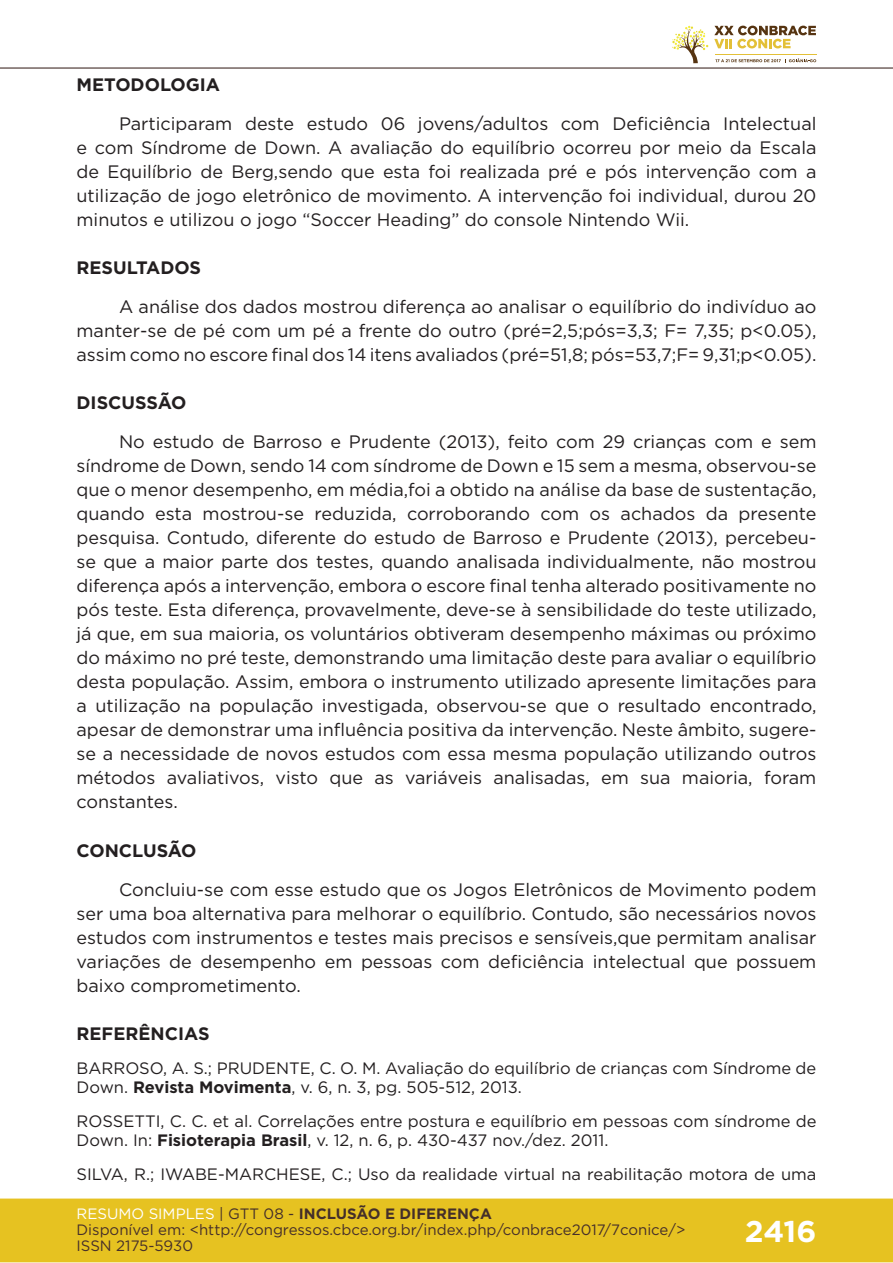
<style>
.page{position:relative;width:893px;height:1263px;background:#fff}
.page>*{position:absolute;margin:0;border:0;box-sizing:border-box;transform-origin:0 0}
.t1{font:700 30px "Gotham";color:#fff}
.t2{font:18px/24px "Gotham";color:#231f20;text-align:justify}
.t3{font:700 18px "Gotham";color:#231f20}
.t4{font:16.5px/19px "Gotham";color:#231f20}
.t5{font:15px/16px "Gotham";color:#462f2a}
.s1{font-weight:700}
.s2{color:#fff}
.s3{color:#442f2a}
.s4{font-weight:700;color:#442f2a}
</style>
<div class="page">
<div style="left:0;top:1198px;width:893px;height:64px;background:#e6c221;border:2px solid #e6c221"></div>
<hr style="left:0;top:67px;width:893px;height:2px;background:#442f2a">
<svg style="left:672px;top:26px;width:144px;height:37px"></svg>
<p class="t3" style="left:77px;top:73px;width:145px">METODOLOGIA</p>
<p class="t2" style="left:77px;top:111px;width:741px;text-indent:43px">Participaram deste estudo 06 jovens/adultos com Deficiência Intelectual e com Síndrome de Down. A avaliação do equilíbrio ocorreu por meio da Escala de Equilíbrio de Berg,sendo que esta foi realizada pré e pós intervenção com a utilização de jogo eletrônico de movimento. A intervenção foi individual, durou 20 minutos e utilizou o jogo “Soccer Heading” do console Nintendo Wii.</p>
<p class="t3" style="left:77px;top:256px;width:126px">RESULTADOS</p>
<p class="t2" style="left:77px;top:294px;width:741px;text-indent:43px">A análise dos dados mostrou diferença ao analisar o equilíbrio do indivíduo ao manter-se de pé com um pé a frente do outro (pré=2,5;pós=3,3; F= 7,35; p&lt;0.05), assim como no escore final dos 14 itens avaliados (pré=51,8; pós=53,7;F= 9,31;p&lt;0.05).</p>
<p class="t3" style="left:77px;top:391px;width:111px">DISCUSSÃO</p>
<p class="t2" style="left:77px;top:430px;width:741px;text-indent:43px">No estudo de Barroso e Prudente (2013), feito com 29 crianças com e sem síndrome de Down, sendo 14 com síndrome de Down e 15 sem a mesma, observou-se que o menor desempenho, em média,foi a obtido na análise da base de sustentação, quando esta mostrou-se reduzida, corroborando com os achados da presente pesquisa. Contudo, diferente do estudo de Barroso e Prudente (2013), percebeu&shy;se que a maior parte dos testes, quando analisada individualmente, não mostrou diferença após a intervenção, embora o escore final tenha alterado positivamente no pós teste. Esta diferença, provavelmente, deve-se à sensibilidade do teste utilizado, já que, em sua maioria, os voluntários obtiveram desempenho máximas ou próximo do máximo no pré teste, demonstrando uma limitação deste para avaliar o equilíbrio desta população. Assim, embora o instrumento utilizado apresente limitações para a utilização na população investigada, observou-se que o resultado encontrado, apesar de demonstrar uma influência positiva da intervenção. Neste âmbito, sugere&shy;se a necessidade de novos estudos com essa mesma população utilizando outros métodos avaliativos, visto que as variáveis analisadas, em sua maioria, foram constantes.</p>
<p class="t3" style="left:77px;top:838px;width:122px">CONCLUSÃO</p>
<p class="t2" style="left:77px;top:877px;width:741px;text-indent:43px">Concluiu-se com esse estudo que os Jogos Eletrônicos de Movimento podem ser uma boa alternativa para melhorar o equilíbrio. Contudo, são necessários novos estudos com instrumentos e testes mais precisos e sensíveis,que permitam analisar variações de desempenho em pessoas com deficiência intelectual que possuem baixo comprometimento.</p>
<p class="t3" style="left:77px;top:1022px;width:135px">REFERÊNCIAS</p>
<p class="t4" style="left:77px;top:1058px;width:741px">BARROSO, A. S.; PRUDENTE, C. O. M. Avaliação do equilíbrio de crianças com Síndrome de<br>Down. <span class="s1">Revista Movimenta</span>, v. 6, n. 3, pg. 505-512, 2013.</p>
<p class="t4" style="left:77px;top:1111px;width:741px">ROSSETTI, C. C. et al. Correlações entre postura e equilíbrio em pessoas com síndrome de<br>Down. In: <span class="s1">Fisioterapia Brasil</span>, v. 12, n. 6, p. 430-437 nov./dez. 2011.</p>
<p class="t4" style="left:77px;top:1164px;width:741px">SILVA, R.; IWABE-MARCHESE, C.; Uso da realidade virtual na reabilitação motora de uma</p>
<p class="t5" style="left:77px;top:1205px;width:610px"><span class="s2">RESUMO SIMPLES</span> <span class="s3">| GTT 08 -</span> <span class="s4">INCLUSÃO E DIFERENÇA<br></span>Disponível em: &lt;http://congressos.cbce.org.br/index.php/conbrace2017/7conice/&gt;<br>ISSN 2175-5930</p>
<h1 class="t1" style="left:745px;top:1212px;width:73px">2416</h1>
</div>
